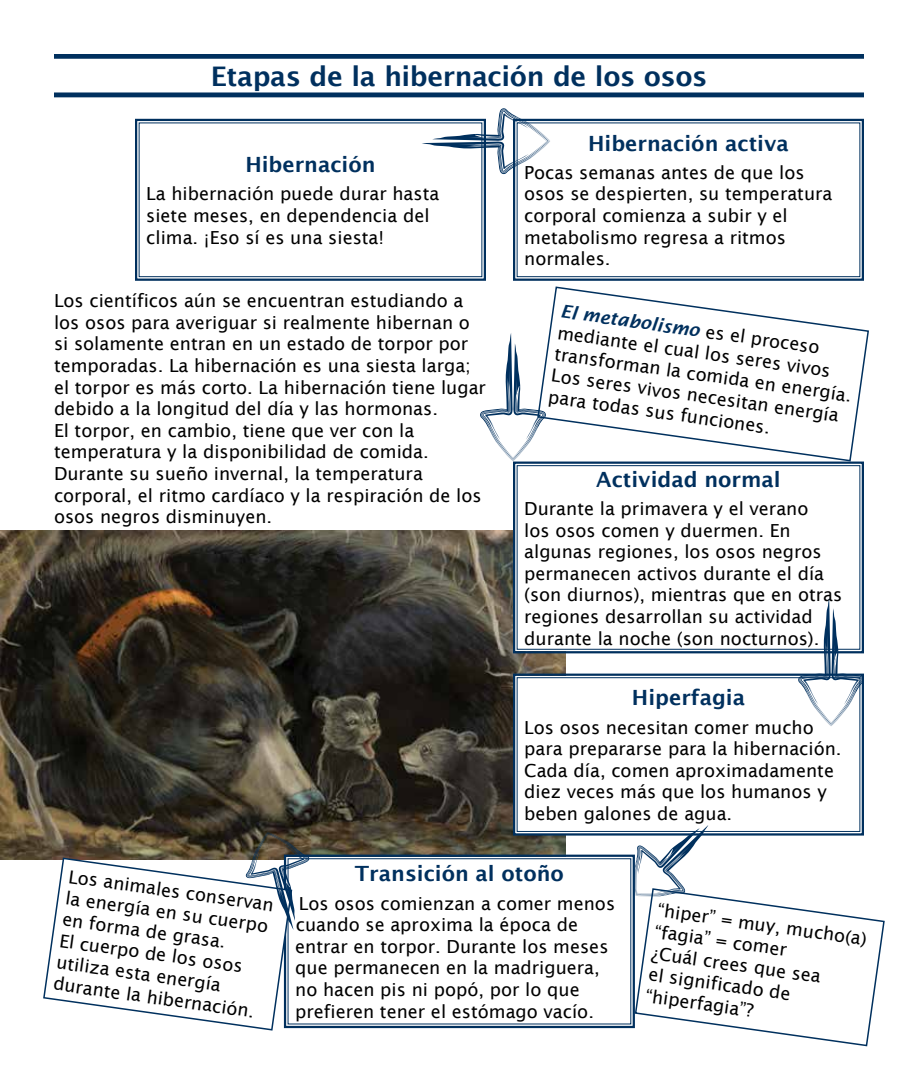
<style>
.page{position:relative;width:918px;height:1080px;background:#fff}
.page>*{position:absolute;margin:0;border:0;box-sizing:border-box;transform-origin:0 0}
.t1{font:600 27px "Lucida Sans";letter-spacing:-.015em;color:#00305e}
.t2{font:600 21px "Lucida Sans";color:#00305e}
.t3{font:18px/21.6px "Lucida Sans";color:#000}
.s1{font-weight:600;font-style:italic;color:#00305e}
</style>
<div class="page">
<img style="left:0;top:530px;width:566px;height:329px">
<hr style="left:54px;top:93px;width:810px;height:4px;background:#00305e">
<hr style="left:54px;top:54px;width:810px;height:4px;background:#00305e">
<svg style="left:513px;top:118px;width:351px;height:163px"></svg>
<div style="left:517px;top:123px;width:343px;height:154px;border:1px solid #00305e"></div>
<svg style="left:512px;top:462px;width:352px;height:193px"></svg>
<div style="left:517px;top:465px;width:343px;height:185px;border:1px solid #00305e"></div>
<svg style="left:512px;top:672px;width:352px;height:165px"></svg>
<div style="left:517px;top:677px;width:343px;height:155px;border:1px solid #00305e"></div>
<svg style="left:293px;top:853px;width:341px;height:176px"></svg>
<svg style="left:634px;top:825px;width:250px;height:221px"></svg>
<svg style="left:135px;top:118px;width:351px;height:163px"></svg>
<div style="left:139px;top:123px;width:343px;height:154px;border:1px solid #00305e"></div>
<svg style="left:546px;top:286px;width:323px;height:176px"></svg>
<svg style="left:422px;top:108px;width:128px;height:66px"></svg>
<svg style="left:480px;top:333px;width:66px;height:129px"></svg>
<svg style="left:798px;top:598px;width:66px;height:128px"></svg>
<svg style="left:42px;top:857px;width:251px;height:174px"></svg>
<svg style="left:246px;top:832px;width:63px;height:98px"></svg>
<h1 class="t1" style="left:211px;top:61px;width:498px">Etapas de la hibernación de los osos</h1>
<p class="t2" style="left:245px;top:153px;width:132px">Hibernación</p>
<p class="t3" style="left:146px;top:183px;width:295px">La hibernación puede durar hasta siete meses, en dependencia del clima. ¡Eso sí es una siesta!</p>
<p class="t3" style="left:54px;top:290px;width:433px">Los científicos aún se encuentran estudiando a los osos para averiguar si realmente hibernan o si solamente entran en un estado de torpor por temporadas. La hibernación es una siesta larga; el torpor es más corto. La hibernación tiene lugar debido a la longitud del día y las hormonas.<br>El torpor, en cambio, tiene que ver con la temperatura y la disponibilidad de comida.<br>Durante su sueño invernal, la temperatura corporal, el ritmo cardíaco y la respiración de los osos negros disminuyen.</p>
<p class="t2" style="left:588px;top:131px;width:202px">Hibernación activa</p>
<p class="t3" style="left:524px;top:162px;width:310px">Pocas semanas antes de que los osos se despierten, su temperatura corporal comienza a subir y el metabolismo regresa a ritmos normales.</p>
<p class="t3" style="left:562px;top:300px;width:301px;rotate:8deg"><span class="s1">El metabolismo</span> es el proceso mediante el cual los seres vivos transforman la comida en energía.<br>Los seres vivos necesitan energía para todas sus funciones.</p>
<p class="t2" style="left:596px;top:467px;width:186px">Actividad normal</p>
<p class="t3" style="left:524px;top:498px;width:320px">Durante la primavera y el verano<br>los osos comen y duermen. En algunas regiones, los osos negros permanecen activos durante el día (son diurnos), mientras que en otras regiones desarrollan su actividad durante la noche (son nocturnos).</p>
<p class="t2" style="left:632px;top:686px;width:115px">Hiperfagia</p>
<p class="t3" style="left:524px;top:716px;width:319px">Los osos necesitan comer mucho para prepararse para la hibernación.<br>Cada día, comen aproximadamente diez veces más que los humanos y beben galones de agua.</p>
<p class="t3" style="left:70px;top:865px;width:209px;rotate:8deg">Los animales conservan la energía en su cuerpo en forma de grasa.<br>El cuerpo de los osos utiliza esta energía durante la hibernación.</p>
<p class="t2" style="left:355px;top:862px;width:211px">Transición al otoño</p>
<p class="t3" style="left:295px;top:892px;width:322px">Los osos comienzan a comer menos cuando se aproxima la época de entrar en torpor. Durante los meses que permanecen en la madriguera, no hacen pis ni popó, por lo que prefieren tener el estómago vacío.</p>
<p class="t3" style="left:659px;top:899px;width:213px;rotate:8deg">“hiper” = muy, mucho(a) “fagia” = comer<br>¿Cuál crees que sea<br>el significado de “hiperfagia”?</p>
</div>
